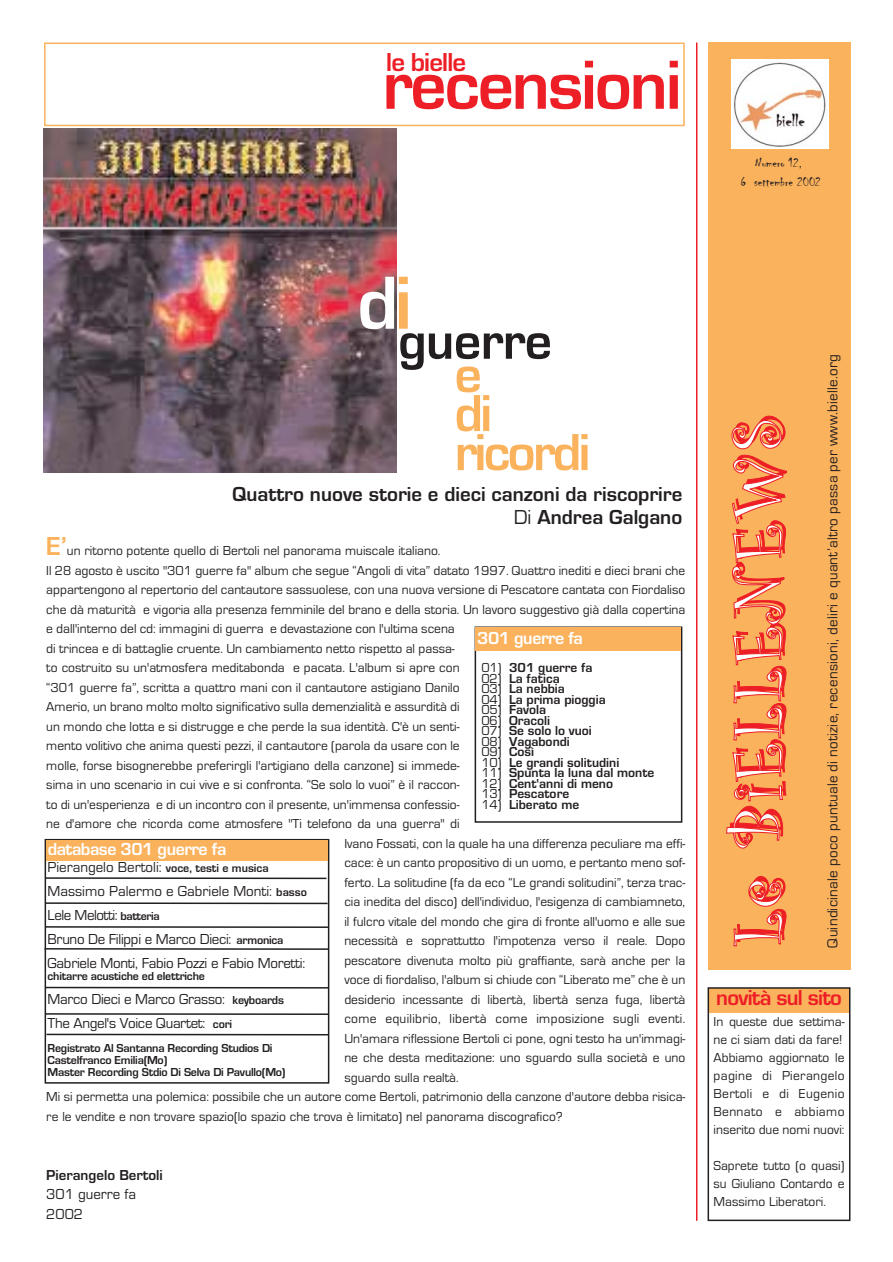
<style>
.page{position:relative;width:893px;height:1262px;background:#fff}
.page>*{position:absolute;margin:0;border:0;box-sizing:border-box;transform-origin:0 0}
.t1{font:72px "TTB24 O00";letter-spacing:.055em;color:#fff}
.t2{font:72px "TTB19 O00";letter-spacing:-.03em;color:#ed1e25}
.t3{font:54px/39px "TTB19 O00";letter-spacing:-.05em;color:#fbb25d}
.t4{font:54px "TTB19 O00";letter-spacing:-.01em;color:#231f20}
.t5{font:27px "TTB19 O00";letter-spacing:-.03em;color:#ed1e25}
.t6{font:22.5px "TTB19 O00";letter-spacing:-.03em;color:#ed1e25}
.t7{font:21px/22.5px "TTB19 O00";color:#231f20;text-align:right}
.t8{font:18px "TTB19 O00";letter-spacing:-.025em;color:#fff}
.t9{font:15px/24px "TTB1 BO00";letter-spacing:-.02em;color:#231f20}
.t10{font:15px "TTB1 BO00";letter-spacing:.02em;color:#231f20}
.t11{font:15px "TTB19 O00";color:#231f20}
.t12{font:15px/19.5px "TTB1 BO00";color:#231f20}
.t13{font:13.5px/18px "TTB1 BO00";color:#231f20}
.t14{font:13.5px "TTB19 O00";color:#231f20}
.t15{font:13.5px "TTB1 BO00";letter-spacing:.02em;color:#231f20}
.t16{font:13.5px/18.8px "TTB21 O00";color:#231f20;text-align:center}
.t17{font:12px/12px "TTB19 O00";letter-spacing:-.02em;color:#231f20}
.s1{font-family:"TTB1 BO00"}
.s2{font-family:"TTB19 O00";font-size:27px;color:#fbb25d}
.s3{font-family:"TTB19 O00";font-size:12px}
</style>
<div class="page">
<hr style="left:696px;top:43px;width:1px;height:1177px;background:#ed1e25">
<div style="left:708px;top:43px;width:142px;height:926px;background:#fbb25d"></div>
<img style="left:731px;top:59px;width:97px;height:90px">
<img style="left:44px;top:128px;width:352px;height:344px">
<div style="left:44px;top:43px;width:640px;height:83px;border:2px solid #fbb25d"></div>
<div style="left:708px;top:988px;width:141px;height:24px;background:#fbb25d"></div>
<div style="left:707px;top:987px;width:143px;height:234px;border:2px solid #231f20"></div>
<div style="left:45px;top:839px;width:284px;height:244px;border:2px solid #231f20"></div>
<div style="left:46px;top:840px;width:282px;height:20px;background:#fbb25d"></div>
<hr style="left:45px;top:948px;width:283px;height:2px;background:#231f20">
<hr style="left:45px;top:986px;width:283px;height:2px;background:#231f20">
<div style="left:474px;top:626px;width:208px;height:196px;border:2px solid #231f20"></div>
<div style="left:476px;top:627px;width:205px;height:24px;background:#fbb25d"></div>
<hr style="left:45px;top:1013px;width:283px;height:2px;background:#231f20">
<hr style="left:45px;top:902px;width:282px;height:2px;background:#231f20">
<hr style="left:45px;top:877px;width:281px;height:2px;background:#231f20">
<hr style="left:45px;top:926px;width:283px;height:2px;background:#231f20">
<hr style="left:46px;top:1033px;width:283px;height:2px;background:#231f20">
<h3 class="t5" style="left:386px;top:53px;width:81px">le bielle</h3>
<h1 class="t2" style="left:382px;top:61px;width:301px">recensioni</h1>
<p class="t16" style="left:740px;top:155px;width:82px">Numero 12,<br>6 settembre 2002</p>
<h2 class="t4" style="left:357px;top:323px;width:196px"><sup>d</sup><sup>i</sup>guerre</h2>
<h2 class="t3" style="left:454px;top:360px;width:137px">e<br>di ricordi</h2>
<h3 class="t7" style="left:232px;top:485px;width:451px">Quattro nuove storie e dieci canzoni da riscoprire<br><span class="s1">Di</span> Andrea Galgano</h3>
<p class="t13" style="left:46px;top:543px;width:396px"><span class="s2">E’</span>un ritorno potente quello di Bertoli nel panorama muiscale italiano.</p>
<p class="t13" style="left:46px;top:562px;width:640px">Il 28 agosto è uscito "301 guerre fa" album che segue “Angoli di vita” datato 1997. Quattro inediti e dieci brani che</p>
<p class="t13" style="left:46px;top:582px;width:640px">appartengono al repertorio del cantautore sassuolese, con una nuova versione di Pescatore cantata con Fiordaliso</p>
<p class="t13" style="left:46px;top:601px;width:640px">che dà maturità e vigoria alla presenza femminile del brano e della storia. Un lavoro suggestivo già dalla copertina</p>
<p class="t13" style="left:46px;top:621px;width:410px">e dall'interno del cd: immagini di guerra e devastazione con l'ultima scena</p>
<p class="t13" style="left:46px;top:640px;width:410px">di trincea e di battaglie cruente. Un cambiamento netto rispetto al passa-</p>
<p class="t13" style="left:46px;top:660px;width:415px">to costruito su un'atmosfera meditabonda e pacata. L'album si apre con</p>
<p class="t13" style="left:46px;top:679px;width:415px">“301 guerre fa”, scritta a quattro mani con il cantautore astigiano Danilo</p>
<p class="t13" style="left:46px;top:699px;width:415px">Amerio, un brano molto molto significativo sulla demenzialità e assurdità di</p>
<p class="t13" style="left:46px;top:718px;width:414px">un mondo che lotta e si distrugge e che perde la sua identità. C'è un senti-</p>
<p class="t13" style="left:46px;top:738px;width:415px">mento volitivo che anima questi pezzi, il cantautore (parola da usare con le</p>
<p class="t13" style="left:46px;top:757px;width:415px">molle, forse bisognerebbe preferirgli l'artigiano della canzone) si immede-</p>
<p class="t13" style="left:46px;top:777px;width:415px">sima in uno scenario in cui vive e si confronta. “Se solo lo vuoi” è il raccon-</p>
<p class="t13" style="left:46px;top:796px;width:415px">to di un'esperienza e di un incontro con il presente, un'immensa confessio-</p>
<p class="t13" style="left:46px;top:816px;width:415px">ne d'amore che ricorda come atmosfere "Ti telefono da una guerra" di</p>
<p class="t13" style="left:344px;top:835px;width:342px">Ivano Fossati, con la quale ha una differenza peculiare ma effi-</p>
<p class="t13" style="left:344px;top:855px;width:342px">cace: è un canto propositivo di un uomo, e pertanto meno sof-</p>
<p class="t13" style="left:344px;top:874px;width:342px">ferto. La solitudine (fa da eco “Le grandi solitudini”, terza trac-</p>
<p class="t13" style="left:344px;top:894px;width:342px">cia inedita del disco) dell'individuo, l'esigenza di cambiamneto,</p>
<p class="t13" style="left:344px;top:913px;width:342px">il fulcro vitale del mondo che gira di fronte all'uomo e alle sue</p>
<p class="t13" style="left:344px;top:933px;width:342px">necessità e soprattutto l'impotenza verso il reale. Dopo</p>
<p class="t13" style="left:344px;top:952px;width:342px">pescatore divenuta molto più graffiante, sarà anche per la</p>
<p class="t13" style="left:344px;top:972px;width:342px">voce di fiordaliso, l'album si chiude con “Liberato me” che è un</p>
<p class="t13" style="left:344px;top:991px;width:342px">desiderio incessante di libertà, libertà senza fuga, libertà</p>
<p class="t15" style="left:344px;top:1014px;width:342px">come equilibrio, libertà come imposizione sugli eventi.</p>
<p class="t13" style="left:344px;top:1030px;width:342px">Un'amara riflessione Bertoli ci pone, ogni testo ha un'immagi-</p>
<p class="t13" style="left:344px;top:1050px;width:342px">ne che desta meditazione: uno sguardo sulla società e uno</p>
<p class="t13" style="left:344px;top:1069px;width:116px">sguardo sulla realtà.</p>
<p class="t13" style="left:46px;top:1089px;width:640px">Mi si permetta una polemica: possibile che un autore come Bertoli, patrimonio della canzone d'autore debba risica-</p>
<p class="t13" style="left:46px;top:1108px;width:518px">re le vendite e non trovare spazio(lo spazio che trova è limitato) nel panorama discografico?</p>
<h3 class="t8" style="left:477px;top:631px;width:107px">301 guerre fa</h3>
<p class="t14" style="left:481px;top:663px;width:113px"><span class="s1">01)</span> 301 guerre fa</p>
<p class="t14" style="left:481px;top:673px;width:80px"><span class="s1">02)</span> La fatica</p>
<p class="t14" style="left:481px;top:684px;width:85px"><span class="s1">03)</span> La nebbia</p>
<p class="t14" style="left:481px;top:694px;width:126px"><span class="s1">04)</span> La prima pioggia</p>
<p class="t14" style="left:481px;top:705px;width:66px"><span class="s1">05)</span> Favola</p>
<p class="t14" style="left:481px;top:715px;width:70px"><span class="s1">06)</span> Oracoli</p>
<p class="t14" style="left:481px;top:726px;width:112px"><span class="s1">07)</span> Se solo lo vuoi</p>
<p class="t14" style="left:481px;top:736px;width:90px"><span class="s1">08)</span> Vagabondi</p>
<p class="t14" style="left:481px;top:747px;width:54px"><span class="s1">09)</span> Così</p>
<p class="t14" style="left:481px;top:757px;width:140px"><span class="s1">10)</span> Le grandi solitudini</p>
<p class="t14" style="left:481px;top:768px;width:174px"><span class="s1">11)</span> Spunta la luna dal monte</p>
<p class="t14" style="left:481px;top:778px;width:133px"><span class="s1">12)</span> Cent'anni di meno</p>
<p class="t14" style="left:481px;top:789px;width:89px"><span class="s1">13)</span> Pescatore</p>
<p class="t14" style="left:481px;top:799px;width:99px"><span class="s1">14)</span> Liberato me</p>
<h3 class="t8" style="left:48px;top:842px;width:180px">database 301 guerre fa</h3>
<p class="t9" style="left:48px;top:856px;width:261px">Pierangelo Bertoli: <span class="s3">voce, testi e musica </span>Massimo Palermo e Gabriele Monti: <span class="s3">basso </span>Lele Melotti: <span class="s3">batteria<br></span>Bruno De Filippi e Marco Dieci: <span class="s3">armonica </span>Gabriele Monti, Fabio Pozzi e Fabio Moretti:</p>
<p class="t17" style="left:48px;top:971px;width:159px">chitarre acustiche ed elettriche</p>
<p class="t9" style="left:48px;top:988px;width:238px">Marco Dieci e Marco Grasso: <span class="s3">keyboards<br></span>The Angel's Voice Quartet: <span class="s3">cori</span></p>
<p class="t17" style="left:48px;top:1043px;width:239px">Registrato Al Santanna Recording Studios Di<br>Castelfranco Emilia(Mo)<br>Master Recording Stdio Di Selva Di Pavullo(Mo)</p>
<p class="t11" style="left:46px;top:1169px;width:118px">Pierangelo Bertoli</p>
<p class="t12" style="left:46px;top:1185px;width:91px">301 guerre fa<br>2002</p>
<h1 class="t1" style="left:727px;top:946px;width:530px;rotate:-90deg">Le BiELLENEWS</h1>
<p class="t10" style="left:827px;top:947px;width:595px;rotate:-90deg">Quindicinale poco puntuale di notizie, recensioni, deliri e quant’altro passa per www.bielle.org</p>
<h3 class="t6" style="left:716px;top:990px;width:127px">novità sul sito</h3>
<p class="t13" style="left:713px;top:1014px;width:132px">In queste due settima&shy;ne ci siam dati da fare!<br>Abbiamo aggiornato le pagine di Pierangelo<br>Bertoli e di Eugenio<br>Bennato e abbiamo inserito due nomi nuovi:</p>
<p class="t13" style="left:713px;top:1158px;width:132px;text-align:justify">Saprete tutto (o quasi) su Giuliano Contardo e Massimo Liberatori.</p>
</div>
